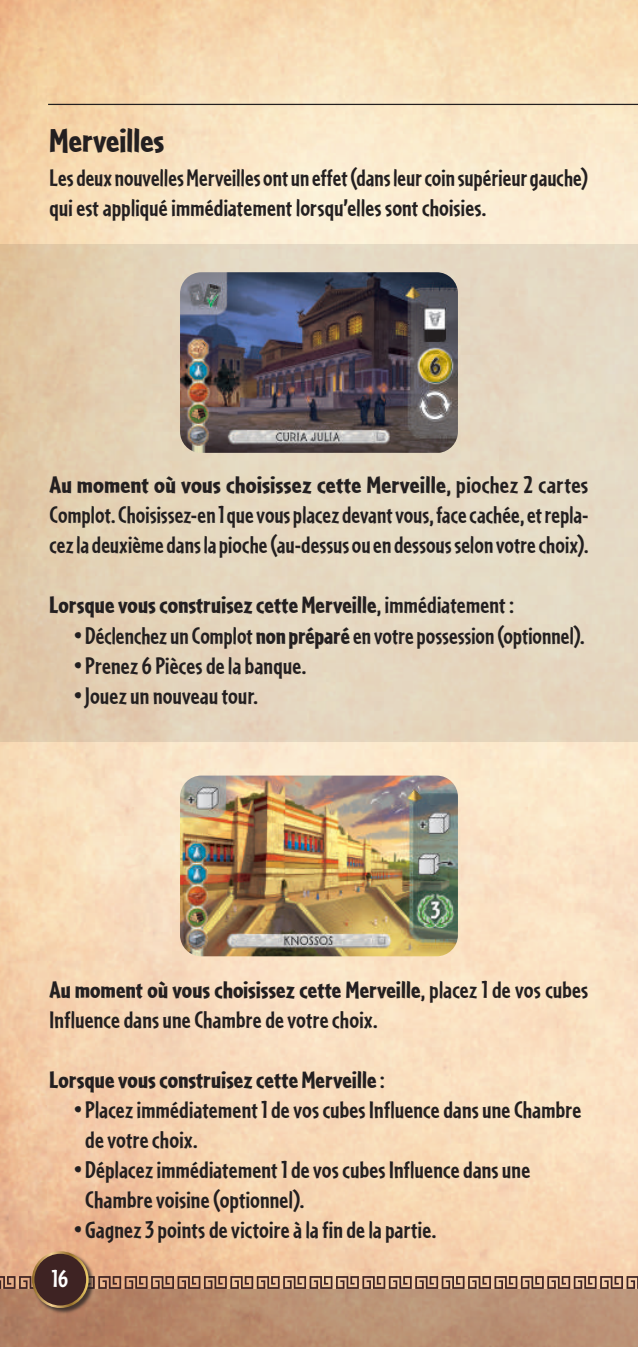
<style>
.page{position:relative;width:638px;height:1347px;background:#fff}
.page>*{position:absolute;margin:0;border:0;box-sizing:border-box;transform-origin:0 0}
.t1{font:900 35px "Cafeteria";letter-spacing:.005em;color:#231f20}
.t2{font:700 25px/30px "Cafeteria";letter-spacing:.005em;color:#231f20}
.t3{font:700 25px/30px "Cafeteria";letter-spacing:.005em;color:#231f20;text-align:justify;scale:1.05 1}
.t4{font:900 25px "Cafeteria";letter-spacing:.005em;color:#231f20}
.t5{font:700 25px "Cafeteria";color:#fff}
.s1{font-weight:900}
.s2{font-weight:700}
</style>
<div class="page">
<img style="left:0;top:0;width:638px;height:1276px">
<svg style="left:0;top:1276px;width:638px;height:12px;background:#a37f69"></svg>
<div style="left:0;top:1288px;width:638px;height:58px;background:linear-gradient(to right,#b17e60,#be997d)"></div>
<div style="left:33px;top:1251px;width:63px;height:63px;background:#231f20;opacity:.75"></div>
<div style="left:33px;top:1252px;width:54px;height:54px;background:#3e2323;border-radius:50%"></div>
<div style="left:32px;top:1251px;width:57px;height:56px;border:2px solid #fff;border-radius:50%"></div>
<div style="left:0;top:244px;width:638px;height:497px;background:linear-gradient(to right,#e2cdae,#e7ddca)"></div>
<img style="left:180px;top:272px;width:278px;height:181px">
<img style="left:180px;top:775px;width:278px;height:181px">
<hr style="left:48px;top:104px;width:590px;height:1px;background:#231f20">
<h1 class="t1" style="left:50px;top:120px;width:116px">Merveilles</h1>
<p class="t2" style="left:50px;top:162px;width:540px">Les deux nouvelles Merveilles ont un effet (dans leur coin supérieur gauche) qui est appliqué immédiatement lorsqu’elles sont choisies.</p>
<p class="t3" style="left:50px;top:470px;width:514px"><span class="s1">Au moment où vous choisissez cette Merveille</span>, piochez 2 cartes Complot. Choisissez-en 1 que vous placez devant vous, face cachée, et repla&shy;cez la deuxième dans la pioche (au-dessus ou en dessous selon votre choix).</p>
<p class="t4" style="left:50px;top:591px;width:466px">Lorsque vous construisez cette Merveille<span class="s2">, immédiatement :</span></p>
<p class="t2" style="left:75px;top:620px;width:511px">• Déclenchez un Complot <span class="s1">non préparé</span> en votre possession (optionnel).</p>
<p class="t2" style="left:75px;top:650px;width:233px">• Prenez 6 Pièces de la banque.</p>
<p class="t2" style="left:75px;top:680px;width:185px">• Jouez un nouveau tour.</p>
<p class="t2" style="left:50px;top:974px;width:540px"><span class="s1">Au moment où vous choisissez cette Merveille</span>, placez 1 de vos cubes<br>Influence dans une Chambre de votre choix.</p>
<p class="t4" style="left:50px;top:1065px;width:336px">Lorsque vous construisez cette Merveille <span class="s2">:</span></p>
<p class="t2" style="left:85px;top:1094px;width:498px;text-indent:-11px">• Placez immédiatement 1 de vos cubes Influence dans une Chambre de votre choix.</p>
<p class="t2" style="left:85px;top:1154px;width:447px;text-indent:-11px">• Déplacez immédiatement 1 de vos cubes Influence dans une<br>Chambre voisine (optionnel).</p>
<p class="t2" style="left:75px;top:1214px;width:363px">• Gagnez 3 points de victoire à la fin de la partie.</p>
<p class="t5" style="left:52px;top:1264px;width:18px">16</p>
</div>
